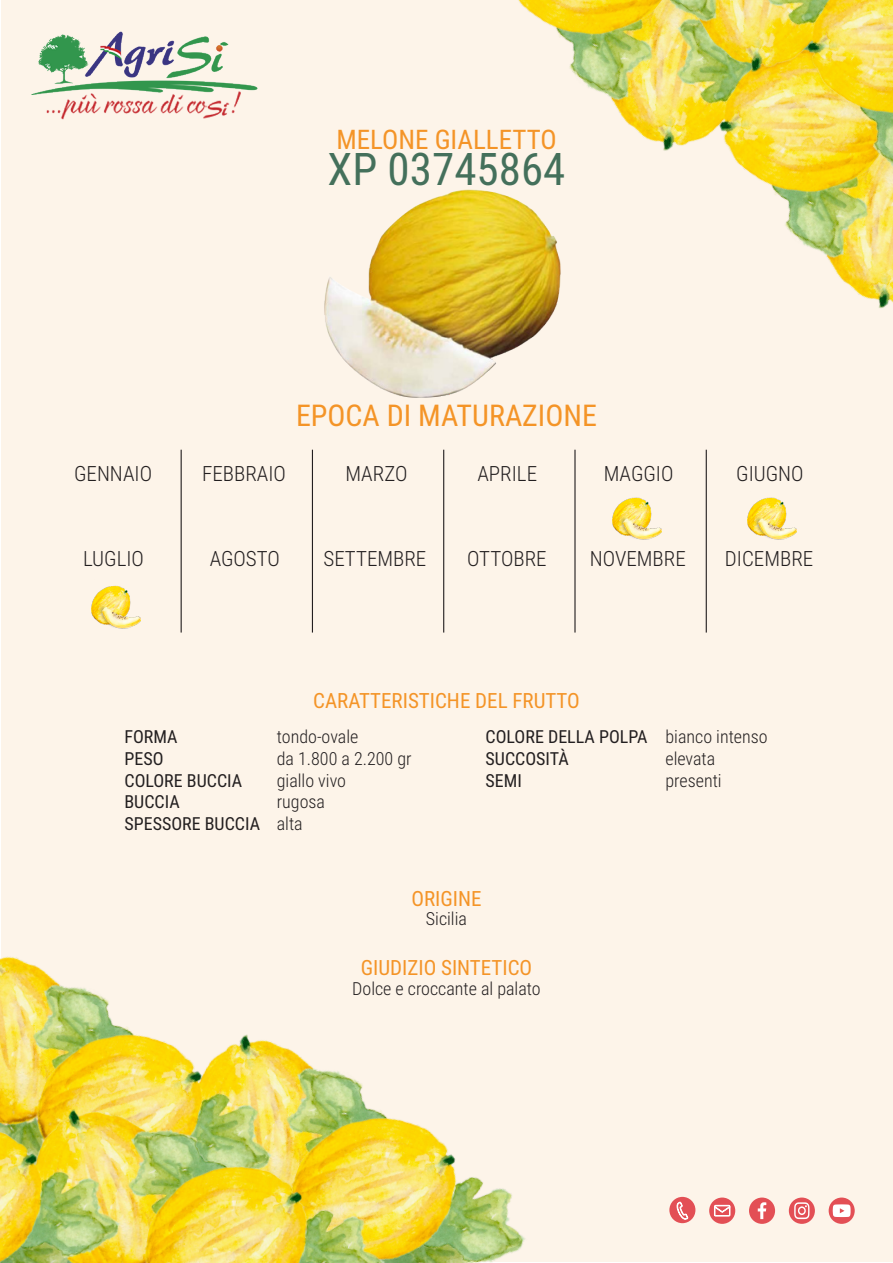
<style>
.page{position:relative;width:893px;height:1263px;background:#fff}
.page>*{position:absolute;margin:0;border:0;box-sizing:border-box;transform-origin:0 0}
.t1{font:45px "Roboto Condensed";color:#44705b}
.t2{font:30px "Roboto Condensed";color:#f49427}
.t3{font:27px "Roboto Condensed";color:#f49427}
.t4{font:300 21px "Roboto Condensed";color:#231f20}
.t5{font:21px "Roboto Condensed";color:#f49427}
.t6{font:300 18px "Roboto Condensed";color:#231f20}
.t7{font:18px "Roboto Condensed";color:#231f20}
</style>
<div class="page">
<div style="left:1px;top:1px;width:892px;height:1261px;background:#fdf4e9"></div>
<img style="left:0;top:957px;width:525px;height:306px">
<img style="left:0;top:1008px;width:409px;height:255px">
<img style="left:463px;top:0;width:430px;height:308px">
<img style="left:324px;top:185px;width:243px;height:213px">
<div style="left:669px;top:1197px;width:26px;height:26px;background:#e34f55;border-radius:50%"></div>
<svg style="left:709px;top:1197px;width:26px;height:27px"></svg>
<svg style="left:789px;top:1197px;width:26px;height:27px"></svg>
<div style="left:749px;top:1197px;width:26px;height:27px;background:#e34f55;border-radius:50%"></div>
<div style="left:829px;top:1197px;width:26px;height:27px;background:#e34f55;border-radius:50%"></div>
<svg style="left:677px;top:1202px;width:11px;height:17px"></svg>
<svg style="left:714px;top:1205px;width:16px;height:11px"></svg>
<svg style="left:758px;top:1202px;width:8px;height:17px"></svg>
<svg style="left:794px;top:1202px;width:15px;height:17px"></svg>
<svg style="left:833px;top:1204px;width:18px;height:13px"></svg>
<img style="left:31px;top:31px;width:227px;height:89px">
<hr style="left:181px;top:450px;width:1px;height:182px;background:#231f20">
<hr style="left:312px;top:450px;width:1px;height:182px;background:#231f20">
<hr style="left:443px;top:450px;width:1px;height:182px;background:#231f20">
<hr style="left:574px;top:450px;width:2px;height:182px;background:#231f20">
<hr style="left:706px;top:450px;width:1px;height:182px;background:#231f20">
<img style="left:612px;top:497px;width:49px;height:43px">
<img style="left:747px;top:497px;width:49px;height:43px">
<img style="left:91px;top:585px;width:49px;height:43px">
<p class="t3" style="left:336px;top:120px;width:222px">MELONE GIALLETTO</p>
<p class="t1" style="left:328px;top:137px;width:239px">XP 03745864</p>
<p class="t4" style="left:74px;top:459px;width:79px">GENNAIO</p>
<p class="t4" style="left:83px;top:544px;width:62px">LUGLIO</p>
<p class="t2" style="left:296px;top:395px;width:302px">EPOCA DI MATURAZIONE</p>
<p class="t4" style="left:202px;top:459px;width:85px">FEBBRAIO</p>
<p class="t4" style="left:345px;top:459px;width:64px">MARZO</p>
<p class="t4" style="left:477px;top:459px;width:61px">APRILE</p>
<p class="t4" style="left:604px;top:459px;width:71px">MAGGIO</p>
<p class="t4" style="left:210px;top:544px;width:72px">AGOSTO</p>
<p class="t4" style="left:323px;top:544px;width:104px">SETTEMBRE</p>
<p class="t4" style="left:467px;top:544px;width:81px">OTTOBRE</p>
<p class="t4" style="left:590px;top:544px;width:97px">NOVEMBRE</p>
<p class="t4" style="left:736px;top:459px;width:69px">GIUGNO</p>
<p class="t4" style="left:725px;top:544px;width:90px">DICEMBRE</p>
<p class="t5" style="left:313px;top:686px;width:268px">CARATTERISTICHE DEL FRUTTO</p>
<p class="t7" style="left:125px;top:724px;width:55px">FORMA</p>
<p class="t7" style="left:125px;top:746px;width:41px">PESO</p>
<p class="t7" style="left:125px;top:767px;width:119px">COLORE BUCCIA</p>
<p class="t7" style="left:125px;top:789px;width:57px">BUCCIA</p>
<p class="t7" style="left:125px;top:811px;width:137px">SPESSORE BUCCIA</p>
<p class="t6" style="left:277px;top:724px;width:83px">tondo-ovale</p>
<p class="t6" style="left:277px;top:746px;width:136px">da 1.800 a 2.200 gr</p>
<p class="t6" style="left:277px;top:767px;width:71px">giallo vivo</p>
<p class="t6" style="left:277px;top:789px;width:50px">rugosa</p>
<p class="t6" style="left:277px;top:811px;width:27px">alta</p>
<p class="t7" style="left:486px;top:724px;width:163px">COLORE DELLA POLPA</p>
<p class="t7" style="left:486px;top:746px;width:85px">SUCCOSITÀ</p>
<p class="t7" style="left:486px;top:767px;width:38px">SEMI</p>
<p class="t6" style="left:665px;top:724px;width:104px">bianco intenso</p>
<p class="t6" style="left:665px;top:746px;width:51px">elevata</p>
<p class="t6" style="left:665px;top:767px;width:58px">presenti</p>
<p class="t5" style="left:411px;top:883px;width:72px">ORIGINE</p>
<p class="t6" style="left:426px;top:906px;width:43px">Sicilia</p>
<p class="t5" style="left:361px;top:952px;width:173px">GIUDIZIO SINTETICO</p>
<p class="t6" style="left:352px;top:976px;width:190px">Dolce e croccante al palato</p>
</div>
